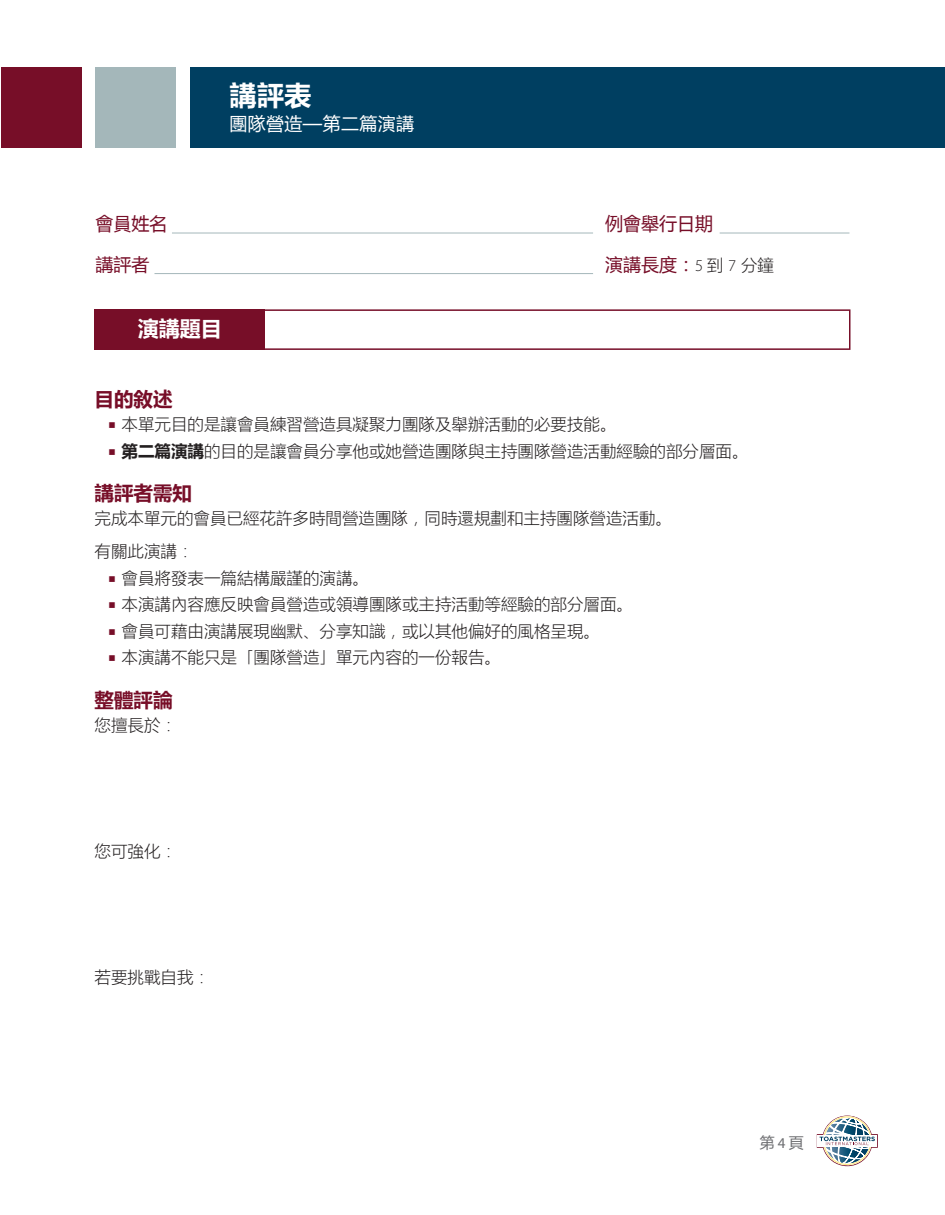
<style>
.page{position:relative;width:945px;height:1215px;background:#fff}
.page>*{position:absolute;margin:0;border:0;box-sizing:border-box;transform-origin:0 0}
.Form_Header{font:700 27px "Microsoft Ya Hei";color:#fff}
.Speech_Title{font:700 21px "Microsoft Ya Hei";color:#fff}
.Burgandy_headers{font:700 19.5px "Microsoft Ya Hei";color:#770e28}
.Form_Fields{font:18px "Microsoft Ya Hei";color:#770e28}
.Form_Subheader{font:18px "Microsoft Ya Hei";letter-spacing:.02em;color:#fff}
.Body{font:300 16.5px "Microsoft Ya Hei";color:#231f20}
.t1{font:15px "Microsoft Ya Hei";color:#6c6d70}
.s1{font-family:"Myriad Pro";font-weight:300;font-size:16.5px;color:#231f20}
.s2{font-weight:300;font-size:16.5px;color:#231f20}
.s3{font-family:"Minion Pro";font-weight:700;font-stretch:condensed;font-size:19.5px;color:#770e28}
.s4{font-weight:700}
.s5{font-family:"Myriad Pro"}
</style>
<div class="page">
<svg style="left:817px;top:1116px;width:61px;height:50px"></svg>
<div style="left:190px;top:68px;width:755px;height:80px;background:#003f61"></div>
<div style="left:95px;top:68px;width:81px;height:80px;background:#a4b7ba"></div>
<div style="left:1px;top:68px;width:81px;height:80px;background:#770e28"></div>
<div style="left:263px;top:309px;width:587px;height:41px;border:2px solid #770e28"></div>
<div style="left:94px;top:309px;width:171px;height:41px;background:#770e28"></div>
<hr style="left:155px;top:273px;width:438px;height:1px;background:#a4b7ba">
<hr style="left:172px;top:233px;width:421px;height:1px;background:#a4b7ba">
<hr style="left:720px;top:233px;width:129px;height:1px;background:#a4b7ba">
<p class="Form_Header" style="left:230px;top:77px;width:84px">講評表</p>
<p class="Form_Subheader" style="left:230px;top:112px;width:186px">團隊營造—第二篇演講</p>
<p class="Form_Fields" style="left:95px;top:212px;width:73px">會員姓名</p>
<p class="Form_Fields" style="left:605px;top:212px;width:109px">例會舉行日期</p>
<p class="Form_Fields" style="left:95px;top:252px;width:55px">講評者</p>
<p class="Form_Fields" style="left:605px;top:252px;width:170px">演講長度：<span class="s1">5</span> <span class="s2">到</span> <span class="s1">7</span> <span class="s2">分鐘</span></p>
<p class="Speech_Title" style="left:138px;top:314px;width:86px">演講題目</p>
<p class="Burgandy_headers" style="left:94px;top:385px;width:79px">目的敘述</p>
<p class="Body" style="left:108px;top:413px;width:510px"><span class="s3">■</span> 本單元目的是讓會員練習營造具凝聚力團隊及舉辦活動的必要技能。</p>
<p class="Body" style="left:108px;top:440px;width:642px"><span class="s3">■</span> <span class="s4">第二篇演講</span>的目的是讓會員分享他或她營造團隊與主持團隊營造活動經驗的部分層面。</p>
<p class="Burgandy_headers" style="left:94px;top:480px;width:99px">講評者需知</p>
<p class="Body" style="left:94px;top:507px;width:579px">完成本單元的會員已經花許多時間營造團隊，同時還規劃和主持團隊營造活動。</p>
<p class="Body" style="left:94px;top:540px;width:100px">有關此演講：</p>
<p class="Body" style="left:108px;top:567px;width:262px"><span class="s3">■</span> 會員將發表一篇結構嚴謹的演講。</p>
<p class="Body" style="left:108px;top:593px;width:526px"><span class="s3">■</span> 本演講內容應反映會員營造或領導團隊或主持活動等經驗的部分層面。</p>
<p class="Body" style="left:108px;top:620px;width:493px"><span class="s3">■</span> 會員可藉由演講展現幽默、分享知識，或以其他偏好的風格呈現。</p>
<p class="Body" style="left:108px;top:646px;width:394px"><span class="s3">■</span> 本演講不能只是「團隊營造」單元內容的一份報告。</p>
<p class="Burgandy_headers" style="left:94px;top:686px;width:79px">整體評論</p>
<p class="Body" style="left:94px;top:714px;width:84px">您擅長於：</p>
<p class="Body" style="left:94px;top:840px;width:84px">您可強化：</p>
<p class="Body" style="left:94px;top:966px;width:117px">若要挑戰自我：</p>
<p class="t1" style="left:760px;top:1133px;width:46px">第 <span class="s5">4</span> 頁</p>
</div>
